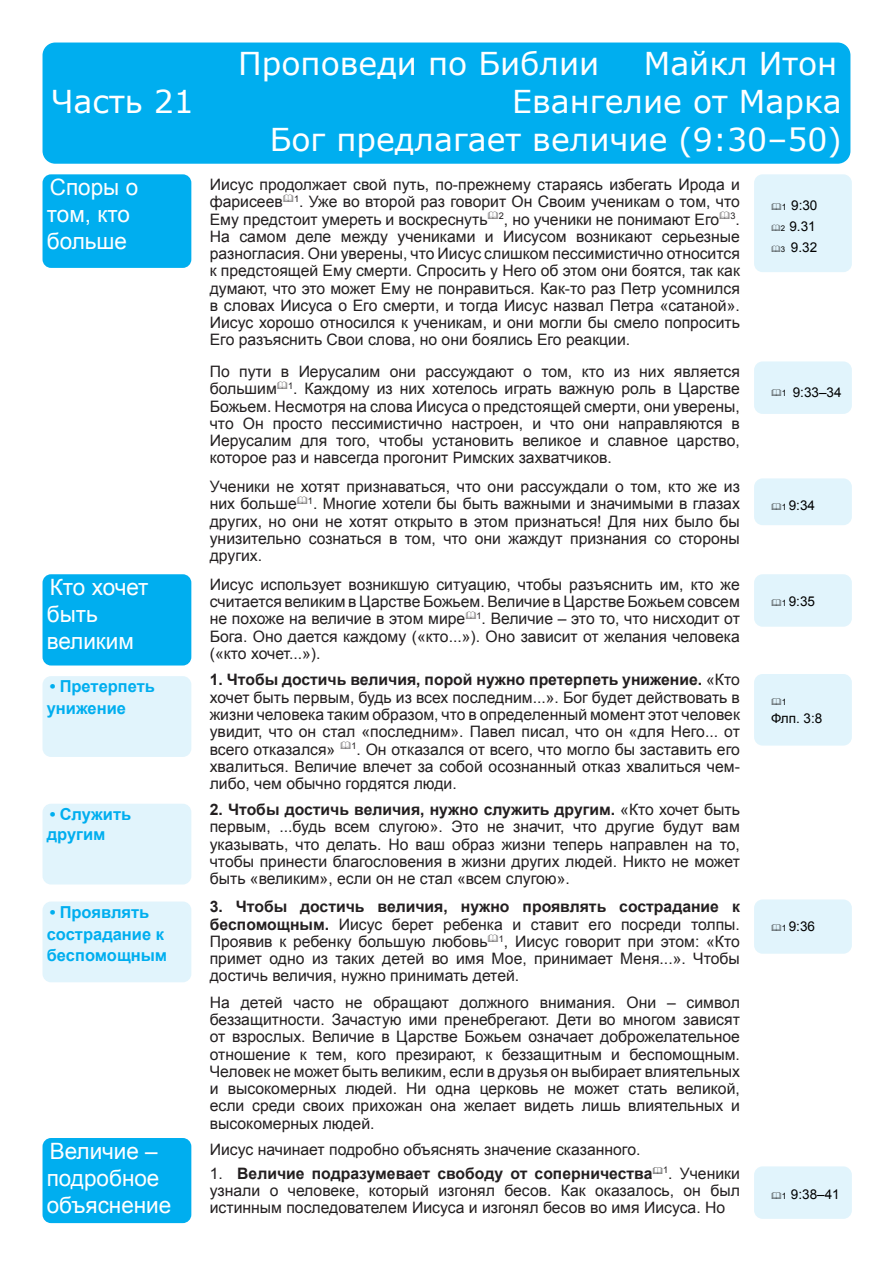
<style>
.page{position:relative;width:893px;height:1263px;background:#fff}
.page>*{position:absolute;margin:0;border:0;box-sizing:border-box;transform-origin:0 0}
.Header_Main{font:31.5px "Verdana";color:#fff}
.Subheader_Blue{font:22.5px/27px "Arial";color:#fff}
.Subheader_Tint{font:700 16.5px/19.8px "Arial";color:#00aeef}
.t1{font:15.75px/17.2px "Arial";color:#231f20;text-align:justify}
.Reference{font:13.5px "Arial";color:#000}
.Reference-2{font:8.7px "Arial";color:#000}
.s1{font-size:8.7px}
.s2{font-size:7.8px}
.s3{font-weight:700}
</style>
<div class="page">
<div style="left:43px;top:43px;width:807px;height:121px;background:#00aeef;border-radius:13px"></div>
<div style="left:43px;top:676px;width:148px;height:81px;background:#e1f4fc;border-radius:9px"></div>
<div style="left:754px;top:361px;width:98px;height:53px;background:#e1f4fc;border-radius:9px"></div>
<div style="left:754px;top:478px;width:98px;height:47px;background:#e1f4fc;border-radius:9px"></div>
<div style="left:754px;top:574px;width:98px;height:53px;background:#e1f4fc;border-radius:9px"></div>
<div style="left:754px;top:674px;width:98px;height:72px;background:#e1f4fc;border-radius:9px"></div>
<div style="left:754px;top:899px;width:98px;height:55px;background:#e1f4fc;border-radius:9px"></div>
<div style="left:754px;top:174px;width:98px;height:98px;background:#e1f4fc;border-radius:9px"></div>
<div style="left:43px;top:804px;width:148px;height:80px;background:#e1f4fc;border-radius:9px"></div>
<div style="left:43px;top:901px;width:148px;height:81px;background:#e1f4fc;border-radius:9px"></div>
<div style="left:43px;top:174px;width:148px;height:94px;background:#00aeef;border-radius:9px"></div>
<div style="left:43px;top:574px;width:148px;height:91px;background:#00aeef;border-radius:9px"></div>
<div style="left:43px;top:1138px;width:148px;height:85px;background:#00aeef;border-radius:9px"></div>
<div style="left:754px;top:1166px;width:98px;height:53px;background:#e1f4fc;border-radius:9px"></div>
<p class="Header_Main" style="left:51px;top:82px;width:144px">Часть 21</p>
<p class="Subheader_Blue" style="left:47px;top:174px;width:93px">Споры о том, кто больше</p>
<p class="Subheader_Blue" style="left:47px;top:574px;width:103px">Кто хочет быть великим</p>
<p class="Subheader_Tint" style="left:50px;top:677px;width:107px">• Претерпеть</p>
<p class="Subheader_Tint" style="left:47px;top:699px;width:81px">унижение</p>
<p class="Subheader_Tint" style="left:47px;top:805px;width:86px">• Служить другим</p>
<p class="Subheader_Tint" style="left:50px;top:903px;width:101px">• Проявлять</p>
<p class="Subheader_Tint" style="left:47px;top:924px;width:119px">сострадание к</p>
<p class="Subheader_Tint" style="left:47px;top:946px;width:122px">беспомощным</p>
<p class="Subheader_Blue" style="left:47px;top:1137px;width:126px">Величие – подробное объяснение</p>
<p class="Header_Main" style="left:238px;top:44px;width:363px">Проповеди по Библии</p>
<p class="Header_Main" style="left:644px;top:44px;width:195px">Майкл Итон</p>
<p class="Header_Main" style="left:512px;top:81px;width:331px">Евангелие от Марка</p>
<p class="Header_Main" style="left:270px;top:119px;width:573px">Бог предлагает величие (9:30–50)</p>
<p class="t1" style="left:210px;top:176px;width:532px">Иисус продолжает свой путь, по-прежнему стараясь избегать Ирода и фарисеев <sup>1</sup>. Уже во второй раз говорит Он Своим ученикам о том, что Ему предстоит умереть и воскреснуть <sup>2</sup>, но ученики не понимают Его <sup>3</sup>.<br>На самом деле между учениками и Иисусом возникают серьезные разногласия. Они уверены, что Иисус слишком пессимистично относится к предстоящей Ему смерти. Спросить у Него об этом они боятся, так как думают, что это может Ему не понравиться. Как-то раз Петр усомнился в словах Иисуса о Его смерти, и тогда Иисус назвал Петра «сатаной».<br>Иисус хорошо относился к ученикам, и они могли бы смело попросить Его разъяснить Свои слова, но они боялись Его реакции.</p>
<p class="Reference" style="left:782px;top:196px;width:37px"><span class="s1">1</span> 9:30</p>
<p class="Reference" style="left:781px;top:217px;width:37px"><span class="s2">2</span> 9.31</p>
<p class="Reference" style="left:781px;top:238px;width:38px"><span class="s2">3</span> 9.32</p>
<p class="t1" style="left:210px;top:363px;width:532px">По пути в Иерусалим они рассуждают о том, кто из них является большим <sup>1</sup>. Каждому из них хотелось играть важную роль в Царстве Божьем. Несмотря на слова Иисуса о предстоящей смерти, они уверены, что Он просто пессимистично настроен, и что они направляются в Иерусалим для того, чтобы установить великое и славное царство, которое раз и навсегда прогонит Римских захватчиков.</p>
<p class="t1" style="left:210px;top:478px;width:532px">Ученики не хотят признаваться, что они рассуждали о том, кто же из них больше <sup>1</sup>. Многие хотели бы быть важными и значимыми в глазах других, но они не хотят открыто в этом признаться! Для них было бы унизительно сознаться в том, что они жаждут признания со стороны других.</p>
<p class="t1" style="left:210px;top:576px;width:532px">Иисус использует возникшую ситуацию, чтобы разъяснить им, кто же считается великим в Царстве Божьем. Величие в Царстве Божьем совсем не похоже на величие в этом мире <sup>1</sup>. Величие – это то, что нисходит от Бога. Оно дается каждому («кто...»). Оно зависит от желания человека («кто хочет...»).</p>
<p class="t1" style="left:210px;top:671px;width:532px"><span class="s3">1. Чтобы достичь величия, порой нужно претерпеть унижение.</span> «Кто хочет быть первым, будь из всех последним...». Бог будет действовать в жизни человека таким образом, что в определенный момент этот человек увидит, что он стал «последним». Павел писал, что он «для Него... от всего отказался» <sup>1</sup>. Он отказался от всего, что могло бы заставить его хвалиться. Величие влечет за собой осознанный отказ хвалиться чем&shy;либо, чем обычно гордятся люди.</p>
<p class="t1" style="left:210px;top:801px;width:532px"><span class="s3">2. Чтобы достичь величия, нужно служить другим.</span> «Кто хочет быть первым, ...будь всем слугою». Это не значит, что другие будут вам указывать, что делать. Но ваш образ жизни теперь направлен на то, чтобы принести благословения в жизни других людей. Никто не может быть «великим», если он не стал «всем слугою».</p>
<p class="t1" style="left:210px;top:898px;width:532px"><span class="s3">3. Чтобы достичь величия, нужно проявлять сострадание к беспомощным.</span> Иисус берет ребенка и ставит его посреди толпы.<br>Проявив к ребенку большую любовь <sup>1</sup>, Иисус говорит при этом: «Кто примет одно из таких детей во имя Мое, принимает Меня...». Чтобы достичь величия, нужно принимать детей.</p>
<p class="t1" style="left:210px;top:994px;width:532px">На детей часто не обращают должного внимания. Они – символ беззащитности. Зачастую ими пренебрегают. Дети во многом зависят от взрослых. Величие в Царстве Божьем означает доброжелательное отношение к тем, кого презирают, к беззащитным и беспомощным.<br>Человек не может быть великим, если в друзья он выбирает влиятельных и высокомерных людей. Ни одна церковь не может стать великой, если среди своих прихожан она желает видеть лишь влиятельных и высокомерных людей.</p>
<p class="t1" style="left:210px;top:1141px;width:432px">Иисус начинает подробно объяснять значение сказанного.</p>
<p class="t1" style="left:210px;top:1165px;width:532px">1. <span class="s3">Величие подразумевает свободу от соперничества</span> <sup>1</sup>. Ученики узнали о человеке, который изгонял бесов. Как оказалось, он был истинным последователем Иисуса и изгонял бесов во имя Иисуса. Но</p>
<p class="Reference" style="left:782px;top:383px;width:61px"><span class="s1">1</span> 9:33–34</p>
<p class="Reference" style="left:782px;top:497px;width:35px"><span class="s1">1</span> 9:34</p>
<p class="Reference" style="left:782px;top:593px;width:35px"><span class="s1">1</span> 9:35</p>
<p class="Reference-2" style="left:782px;top:697px;width:6px">1</p>
<p class="Reference" style="left:771px;top:710px;width:53px">Флп. 3:8</p>
<p class="Reference" style="left:782px;top:918px;width:35px"><span class="s1">1</span> 9:36</p>
<p class="Reference" style="left:782px;top:1186px;width:60px"><span class="s1">1</span> 9:38–41</p>
</div>
